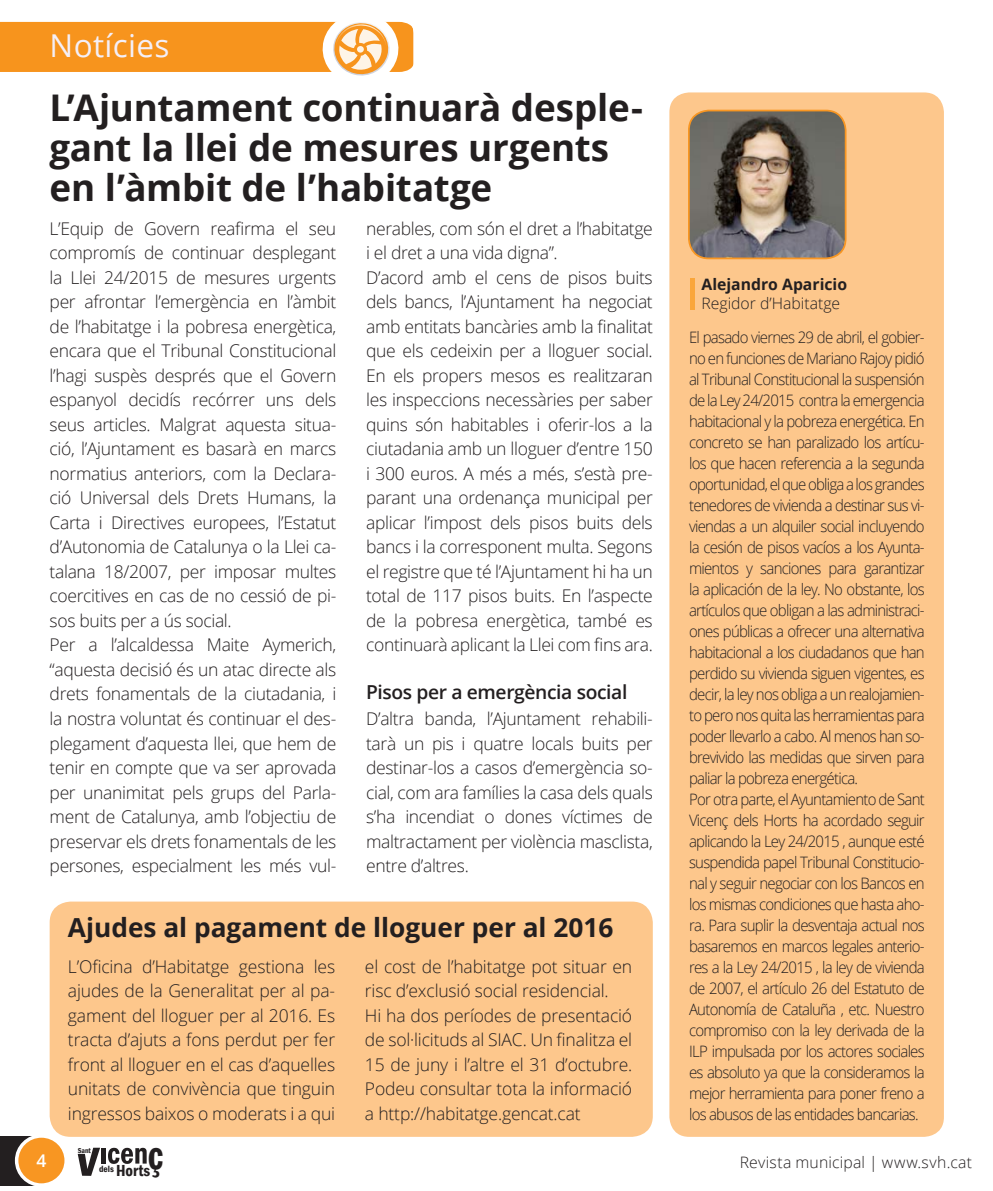
<style>
.page{position:relative;width:993px;height:1191px;background:#fff}
.page>*{position:absolute;margin:0;border:0;box-sizing:border-box;transform-origin:0 0}
.t1{font:42.35px "Franklin Gothic LT Demi Cmpr";color:#231f20;scale:.94 1}
.t2{font:700 36.75px/40.2px "Open Sans";letter-spacing:-.01em;color:#231f20}
.t3{font:31.5px "Open Sans";letter-spacing:.01em;color:#f4eff7}
.t4{font:700 26.25px "Open Sans";color:#231f20}
.t5{font:600 19.25px "Open Sans";letter-spacing:-.02em;color:#231f20}
.t6{font:300 17.5px/24.5px "Open Sans";letter-spacing:-.02em;color:#231f20}
.t7{font:600 17.5px "Open Sans";color:#fff}
.t8{font:600 condensed 16.45px "Franklin Gothic LT";color:#231f20}
.t9{font:300 15.75px/21px "Open Sans";letter-spacing:-.05em;color:#231f20;scale:.95 1}
.t10{font:300 15.75px "Open Sans";letter-spacing:.015em;color:#231f20}
.t11{font:300 15.75px "Open Sans";color:#231f20}
.t12{font:700 15.75px "Open Sans";color:#231f20}
.t13{font:600 condensed 9.28px "Franklin Gothic LT";color:#231f20}
.t14{font:600 condensed 7.52px "Franklin Gothic LT";color:#231f20}
</style>
<div class="page">
<hr style="left:102px;top:1148px;width:4px;height:15px;background:#231f20">
<svg style="left:108px;top:1147px;width:39px;height:16px"></svg>
<svg style="left:78px;top:1147px;width:22px;height:28px"></svg>
<div style="left:0;top:1136px;width:40px;height:49px;background:#231f20"></div>
<div style="left:17px;top:1136px;width:49px;height:49px;background:#f89622;border-radius:50%"></div>
<div style="left:15px;top:1134px;width:53px;height:52px;border:4px solid #fff;border-radius:50%"></div>
<svg style="left:0;top:21px;width:413px;height:55px;background:#f8a747"></svg>
<div style="left:50px;top:901px;width:602px;height:235px;background:#fdc78c;border-radius:21px"></div>
<div style="left:669px;top:92px;width:274px;height:1044px;background:#fdc78c;border-radius:20px"></div>
<img style="left:690px;top:111px;width:155px;height:147px">
<div style="left:687px;top:110px;width:159px;height:149px;border:2px solid #f89622;border-radius:20px"></div>
<hr style="left:690px;top:278px;width:4px;height:31px;background:#faa63b">
<h3 class="t3" style="left:50px;top:24px;width:121px">Notícies</h3>
<h2 class="t2" style="left:50px;top:86px;width:595px">L’Ajuntament continuarà desple&shy;gant la llei de mesures urgents en l’àmbit de l’habitatge</h2>
<p class="t6" style="left:50px;top:216px;width:288px">L’Equip de Govern reafirma el seu compromís de continuar desplegant la Llei 24/2015 de mesures urgents per afrontar l’emergència en l’àmbit de l’habitatge i la pobresa energètica, encara que el Tribunal Constitucional l’hagi suspès després que el Govern espanyol decidís recórrer uns dels seus articles. Malgrat aquesta situa&shy;ció, l’Ajuntament es basarà en marcs normatius anteriors, com la Declara&shy;ció Universal dels Drets Humans, la Carta i Directives europees, l’Estatut d’Autonomia de Catalunya o la Llei ca&shy;talana 18/2007, per imposar multes coercitives en cas de no cessió de pi&shy;sos buits per a ús social.<br>Per a l’alcaldessa Maite Aymerich, “aquesta decisió és un atac directe als drets fonamentals de la ciutadania, i la nostra voluntat és continuar el des&shy;plegament d’aquesta llei, que hem de tenir en compte que va ser aprovada per unanimitat pels grups del Parla&shy;ment de Catalunya, amb l’objectiu de preservar els drets fonamentals de les persones, especialment les més vul-</p>
<p class="t6" style="left:366px;top:216px;width:288px">nerables, com són el dret a l’habitatge i el dret a una vida digna”.<br>D’acord amb el cens de pisos buits dels bancs, l’Ajuntament ha negociat amb entitats bancàries amb la finalitat que els cedeixin per a lloguer social.<br>En els propers mesos es realitzaran les inspeccions necessàries per saber quins són habitables i oferir-los a la ciutadania amb un lloguer d’entre 150 i 300 euros. A més a més, s’està pre&shy;parant una ordenança municipal per aplicar l’impost dels pisos buits dels bancs i la corresponent multa. Segons el registre que té l’Ajuntament hi ha un total de 117 pisos buits. En l’aspecte de la pobresa energètica, també es continuarà aplicant la Llei com fins ara.</p>
<p class="t5" style="left:366px;top:678px;width:263px">Pisos per a emergència social</p>
<p class="t6" style="left:366px;top:706px;width:288px;text-align:justify">D’altra banda, l’Ajuntament rehabili&shy;tarà un pis i quatre locals buits per destinar-los a casos d’emergència so&shy;cial, com ara famílies la casa dels quals s’ha incendiat o dones víctimes de maltractament per violència masclista, entre d’altres.</p>
<h3 class="t4" style="left:68px;top:908px;width:547px">Ajudes al pagament de lloguer per al 2016</h3>
<p class="t7" style="left:36px;top:1148px;width:11px">4</p>
<p class="t6" style="left:68px;top:953px;width:269px;text-align:justify">L’Oficina d’Habitatge gestiona les ajudes de la Generalitat per al pa&shy;gament del lloguer per al 2016. Es tracta d’ajuts a fons perdut per fer front al lloguer en el cas d’aquelles unitats de convivència que tinguin ingressos baixos o moderats i a qui</p>
<p class="t6" style="left:365px;top:953px;width:269px">el cost de l’habitatge pot situar en risc d’exclusió social residencial.<br>Hi ha dos períodes de presentació de sol·licituds al SIAC. Un finalitza el 15 de juny i l’altre el 31 d’octubre.<br>Podeu consultar tota la informació a http://habitatge.gencat.cat</p>
<p class="t14" style="left:78px;top:1146px;width:15px">Sant</p>
<h1 class="t1" style="left:148px;top:1132px;width:17px">ç</h1>
<p class="t13" style="left:99px;top:1163px;width:16px">dels</p>
<p class="t8" style="left:116px;top:1161px;width:36px">Horts</p>
<p class="t12" style="left:701px;top:274px;width:147px">Alejandro Aparicio</p>
<p class="t11" style="left:701px;top:293px;width:140px">Regidor d’Habitatge</p>
<p class="t9" style="left:688px;top:326px;width:249px">El pasado viernes 29 de abril, el gobier&shy;no en funciones de Mariano Rajoy pidió al Tribunal Constitucional la suspensión de la Ley 24/2015 contra la emergencia habitacional y la pobreza energética. En concreto se han paralizado los artícu&shy;los que hacen referencia a la segunda oportunidad, el que obliga a los grandes tenedores de vivienda a destinar sus vi&shy;viendas a un alquiler social incluyendo la cesión de pisos vacíos a los Ayunta&shy;mientos y sanciones para garantizar la aplicación de la ley. No obstante, los artículos que obligan a las administraci&shy;ones públicas a ofrecer una alternativa habitacional a los ciudadanos que han perdido su vivienda siguen vigentes, es decir, la ley nos obliga a un realojamien&shy;to pero nos quita las herramientas para poder llevarlo a cabo. Al menos han so&shy;brevivido las medidas que sirven para paliar la pobreza energética.<br>Por otra parte, el Ayuntamiento de Sant Vicenç dels Horts ha acordado seguir aplicando la Ley 24/2015 , aunque esté suspendida papel Tribunal Constitucio&shy;nal y seguir negociar con los Bancos en los mismas condiciones que hasta aho&shy;ra. Para suplir la desventaja actual nos basaremos en marcos legales anterio&shy;res a la Ley 24/2015 , la ley de vivienda de 2007, el artículo 26 del Estatuto de Autonomía de Cataluña , etc. Nuestro compromiso con la ley derivada de la ILP impulsada por los actores sociales es absoluto ya que la consideramos la mejor herramienta para poner freno a los abusos de las entidades bancarias.</p>
<p class="t10" style="left:739px;top:1151px;width:234px">Revista municipal | www.svh.cat</p>
</div>
